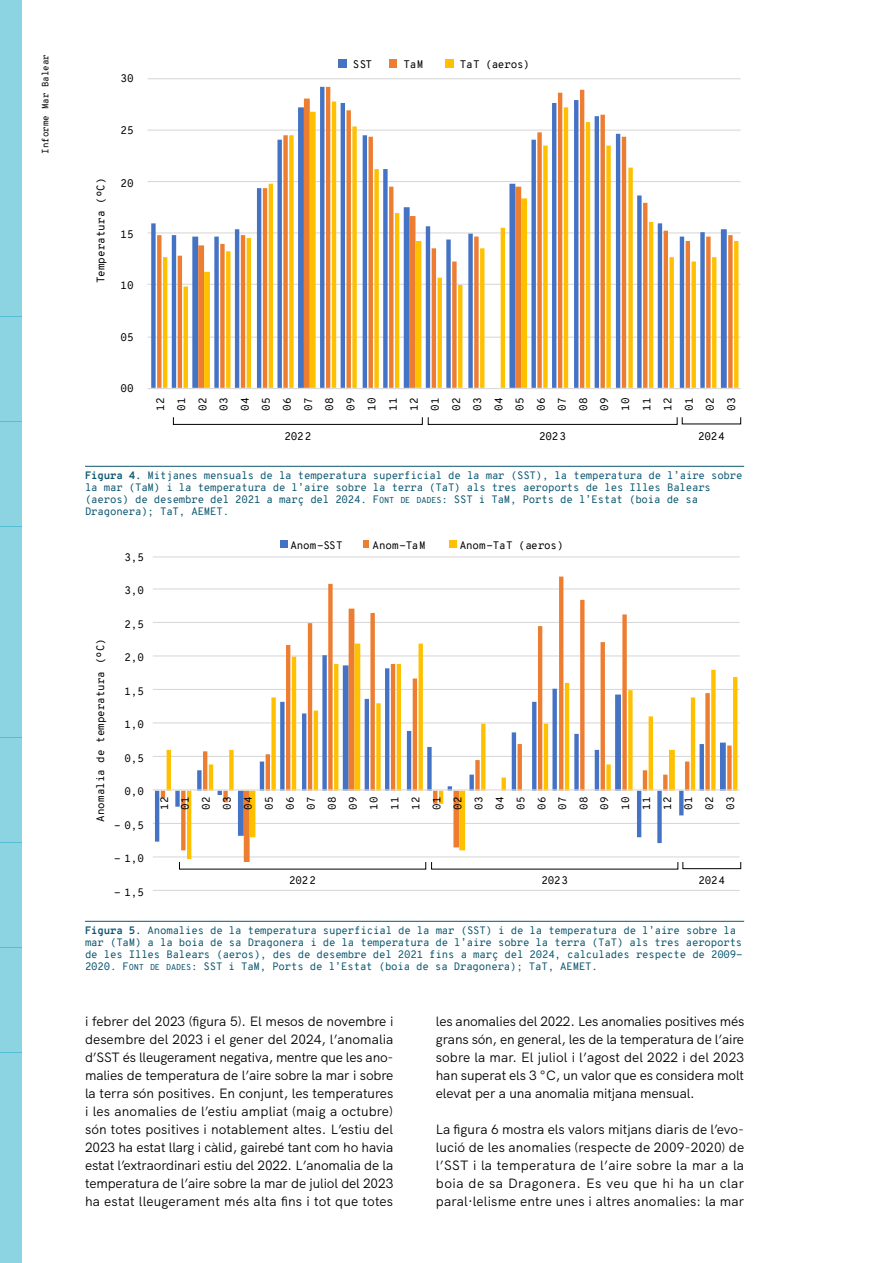
<style>
.page{position:relative;width:893px;height:1263px;background:#fff}
.page>*{position:absolute;margin:0;border:0;box-sizing:border-box;transform-origin:0 0}
.t1{font:13.5px/18px "HK Grotesk";letter-spacing:.005em;color:#000;text-align:justify}
.t2{font:10.8px/21.1px "Overpass Mono";letter-spacing:-.025em;color:#000;text-align:justify}
.t3{font:10.8px "Overpass Mono";color:#000}
.t4{font:10.65px/21px "Overpass Mono";letter-spacing:-.025em;color:#000;text-align:justify}
.t5{font:10.65px "Overpass Mono";color:#000}
.t6{font:10.5px/12px "Overpass Mono";letter-spacing:-.02em;color:#0c5770}
.t7{font:9px "Overpass Mono";color:#000}
.s1{font-weight:700}
.s2{font-family:"Overpass Mono Regular SC800"}
.s3{font-family:"Overpass Mono Regular SC800";font-size:8.4px}
</style>
<div class="page">
<div style="left:0;top:0;width:21px;height:211px;background:#8dd4e3"></div>
<div style="left:0;top:421px;width:21px;height:106px;background:#8dd4e3"></div>
<div style="left:0;top:842px;width:21px;height:105px;background:#8dd4e3"></div>
<div style="left:0;top:211px;width:21px;height:105px;background:#8dd4e3"></div>
<div style="left:0;top:632px;width:21px;height:105px;background:#8dd4e3"></div>
<div style="left:0;top:1053px;width:21px;height:105px;background:#8dd4e3"></div>
<div style="left:0;top:527px;width:21px;height:105px;background:#8dd4e3"></div>
<div style="left:0;top:947px;width:21px;height:106px;background:#8dd4e3"></div>
<div style="left:0;top:316px;width:21px;height:106px;background:#8dd4e3"></div>
<div style="left:0;top:737px;width:21px;height:105px;background:#8dd4e3"></div>
<div style="left:0;top:1158px;width:21px;height:105px;background:#8dd4e3"></div>
<hr style="left:148px;top:337px;width:593px;height:1px;background:#d9d9d9">
<hr style="left:148px;top:284px;width:593px;height:1px;background:#d9d9d9">
<hr style="left:148px;top:232px;width:593px;height:1px;background:#d9d9d9">
<hr style="left:148px;top:181px;width:593px;height:1px;background:#d9d9d9">
<hr style="left:148px;top:130px;width:593px;height:1px;background:#d9d9d9">
<hr style="left:148px;top:78px;width:593px;height:1px;background:#d9d9d9">
<svg style="left:157px;top:87px;width:428px;height:301px"></svg>
<svg style="left:163px;top:102px;width:575px;height:286px"></svg>
<hr style="left:148px;top:388px;width:593px;height:1px;background:#d9d9d9">
<div style="left:338px;top:59px;width:8px;height:9px;background:#4472c4"></div>
<div style="left:389px;top:59px;width:7px;height:9px;background:#ed7d31"></div>
<div style="left:445px;top:59px;width:9px;height:9px;background:#ffc000"></div>
<div style="left:173px;top:417px;width:249px;height:8px;border:1px solid #000"></div>
<div style="left:428px;top:417px;width:249px;height:8px;border:1px solid #000"></div>
<hr style="left:153px;top:890px;width:587px;height:1px;background:#d9d9d9">
<hr style="left:153px;top:856px;width:587px;height:1px;background:#d9d9d9">
<hr style="left:153px;top:823px;width:587px;height:1px;background:#d9d9d9">
<hr style="left:153px;top:756px;width:587px;height:1px;background:#d9d9d9">
<hr style="left:153px;top:722px;width:587px;height:1px;background:#d9d9d9">
<hr style="left:153px;top:689px;width:587px;height:1px;background:#d9d9d9">
<hr style="left:153px;top:655px;width:587px;height:1px;background:#d9d9d9">
<hr style="left:153px;top:622px;width:587px;height:1px;background:#d9d9d9">
<hr style="left:153px;top:588px;width:587px;height:1px;background:#d9d9d9">
<hr style="left:153px;top:556px;width:587px;height:1px;background:#d9d9d9">
<svg style="left:161px;top:577px;width:571px;height:285px"></svg>
<svg style="left:167px;top:643px;width:570px;height:216px"></svg>
<hr style="left:153px;top:789px;width:587px;height:1px;background:#d9d9d9">
<div style="left:683px;top:862px;width:58px;height:7px;border:1px solid #000"></div>
<div style="left:280px;top:540px;width:7px;height:7px;background:#4472c4"></div>
<div style="left:363px;top:540px;width:6px;height:7px;background:#ed7d31"></div>
<div style="left:449px;top:540px;width:7px;height:7px;background:#ffc000"></div>
<hr style="left:85px;top:466px;width:659px;height:1px;background:#0c5770">
<hr style="left:85px;top:921px;width:659px;height:1px;background:#0c5770">
<p class="t7" style="left:39px;top:154px;width:101px;rotate:-90deg">Informe Mar Balear</p>
<p class="t2" style="left:121px;top:68px;width:14px">30</p>
<p class="t2" style="left:121px;top:120px;width:14px">25</p>
<p class="t3" style="left:93px;top:283px;width:107px;rotate:-90deg">Temperatura (ºC)</p>
<p class="t2" style="left:121px;top:172px;width:14px">20</p>
<p class="t2" style="left:121px;top:224px;width:14px">15</p>
<p class="t2" style="left:121px;top:275px;width:14px">10</p>
<p class="t2" style="left:121px;top:327px;width:14px">05</p>
<p class="t2" style="left:121px;top:378px;width:14px">00</p>
<p class="t2" style="left:353px;top:53px;width:21px">SST</p>
<p class="t2" style="left:404px;top:53px;width:21px">TaM</p>
<p class="t2" style="left:460px;top:53px;width:71px">TaT (aeros)</p>
<p class="t2" style="left:150px;top:411px;width:14px;rotate:-90deg">12<br>01<br>02<br>03<br>04<br>05<br>06<br>07<br>08<br>09<br>10<br>11<br>12<br>01<br>02<br>03<br>04<br>05<br>06<br>07<br>08<br>09<br>10<br>11<br>12<br>01<br>02<br>03</p>
<p class="t2" style="left:284px;top:425px;width:28px">2022</p>
<p class="t2" style="left:539px;top:425px;width:28px">2023</p>
<p class="t2" style="left:698px;top:425px;width:28px">2024</p>
<p class="t6" style="left:85px;top:470px;width:659px"><span class="s1">Figura 4.</span> Mitjanes mensuals de la temperatura superficial de la mar (SST), la temperatura de l’aire sobre la mar (TaM) i la temperatura de l’aire sobre la terra (TaT) als tres aeroports de les Illes Balears (aeros) de desembre del 2021 a març del 2024. <span class="s2">F</span><span class="s3">ONT DE DADES</span>: SST i TaM, Ports de l’Estat (boia de sa Dragonera); TaT, AEMET.</p>
<p class="t4" style="left:125px;top:546px;width:21px">3,5</p>
<p class="t4" style="left:125px;top:580px;width:21px">3,0</p>
<p class="t5" style="left:93px;top:822px;width:185px;rotate:-90deg">Anomalia de temperatura (ºC)</p>
<p class="t4" style="left:125px;top:613px;width:21px">2,5</p>
<p class="t4" style="left:125px;top:647px;width:21px">2,0</p>
<p class="t4" style="left:125px;top:680px;width:21px">1,5</p>
<p class="t4" style="left:125px;top:714px;width:21px">1,0</p>
<p class="t4" style="left:125px;top:747px;width:21px">0,5</p>
<p class="t4" style="left:125px;top:781px;width:21px">0,0</p>
<p class="t4" style="left:114px;top:814px;width:32px">- 0,5</p>
<p class="t4" style="left:114px;top:848px;width:32px">- 1,0</p>
<p class="t4" style="left:114px;top:881px;width:32px">- 1,5</p>
<p class="t4" style="left:290px;top:535px;width:54px">Anom-SST</p>
<p class="t4" style="left:373px;top:535px;width:54px">Anom-TaM</p>
<p class="t5" style="left:460px;top:538px;width:106px">Anom-TaT (aeros)</p>
<p class="t4" style="left:154px;top:810px;width:14px;rotate:-90deg">12<br>01<br>02<br>03<br>04<br>05<br>06<br>07<br>08<br>09<br>10<br>11<br>12<br>01<br>02<br>03<br>04<br>05<br>06<br>07</p>
<p class="t4" style="left:573px;top:810px;width:14px;rotate:-90deg">08<br>09<br>10<br>11<br>12<br>01<br>02<br>03</p>
<p class="t4" style="left:289px;top:870px;width:28px">2022</p>
<p class="t4" style="left:541px;top:870px;width:28px">2023</p>
<p class="t4" style="left:698px;top:870px;width:28px">2024</p>
<p class="t6" style="left:85px;top:925px;width:659px"><span class="s1">Figura 5.</span> Anomalies de la temperatura superficial de la mar (SST) i de la temperatura de l’aire sobre la mar (TaM) a la boia de sa Dragonera i de la temperatura de l’aire sobre la terra (TaT) als tres aeroports de les Illes Balears (aeros), des de desembre del 2021 fins a març del 2024, calculades respecte de 2009- 2020. <span class="s2">F</span><span class="s3">ONT DE DADES</span>: SST i TaM, Ports de l’Estat (boia de sa Dragonera); TaT, AEMET.</p>
<p class="t1" style="left:85px;top:1011px;width:310px">i febrer del 2023 (figura 5). El mesos de novembre i desembre del 2023 i el gener del 2024, l’anomalia d’SST és lleugerament negativa, mentre que les ano&shy;malies de temperatura de l’aire sobre la mar i sobre la terra són positives. En conjunt, les temperatures i les anomalies de l’estiu ampliat (maig a octubre) són totes positives i notablement altes. L’estiu del 2023 ha estat llarg i càlid, gairebé tant com ho havia estat l’extraordinari estiu del 2022. L’anomalia de la temperatura de l’aire sobre la mar de juliol del 2023 ha estat lleugerament més alta fins i tot que totes</p>
<p class="t1" style="left:436px;top:1011px;width:310px">les anomalies del 2022. Les anomalies positives més grans són, en general, les de la temperatura de l’aire sobre la mar. El juliol i l’agost del 2022 i del 2023 han superat els 3 °C, un valor que es considera molt elevat per a una anomalia mitjana mensual.</p>
<p class="t1" style="left:436px;top:1119px;width:310px">La figura 6 mostra els valors mitjans diaris de l’evo&shy;lució de les anomalies (respecte de 2009-2020) de l’SST i la temperatura de l’aire sobre la mar a la boia de sa Dragonera. Es veu que hi ha un clar paral·lelisme entre unes i altres anomalies: la mar</p>
</div>
